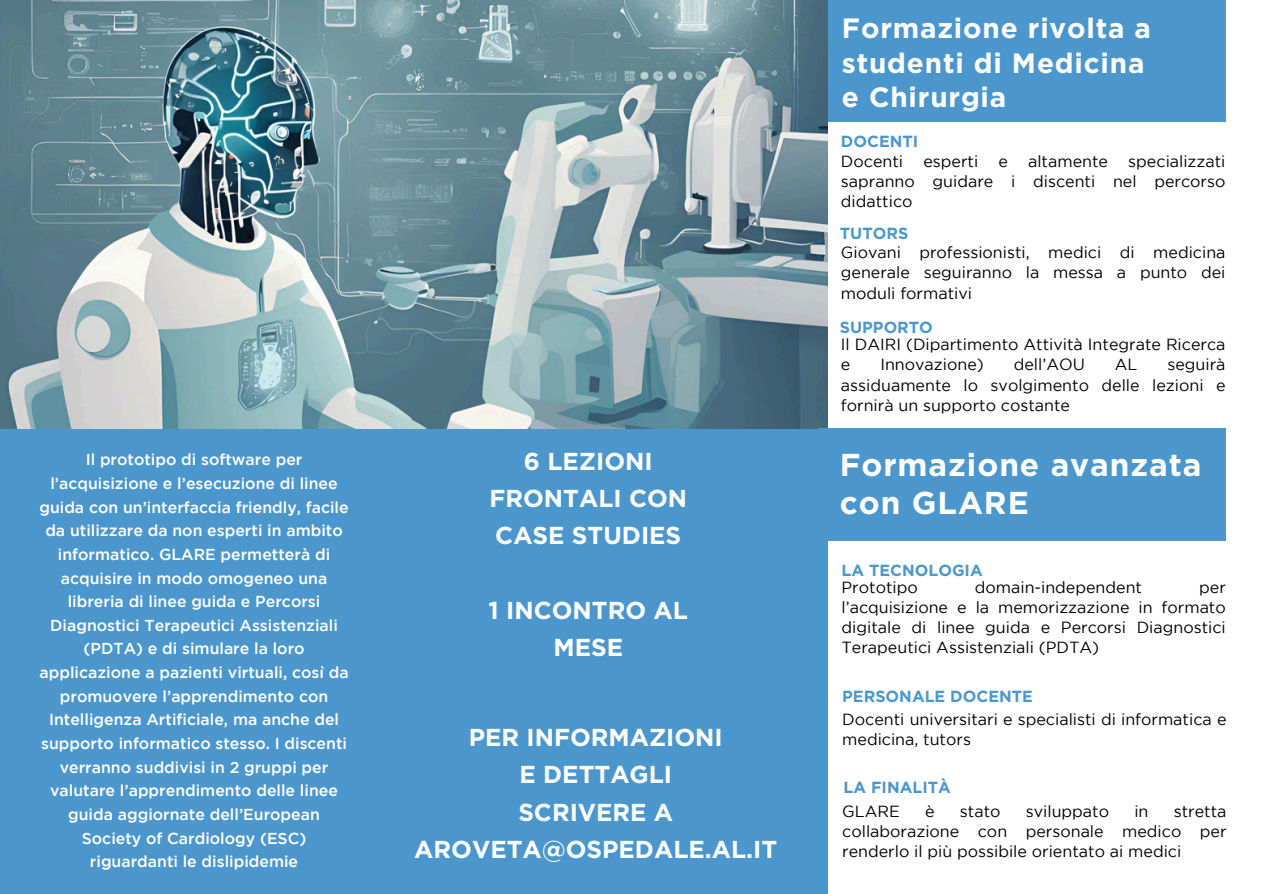
<style>
.page{position:relative;width:1263px;height:894px;background:#fff}
.page>*{position:absolute;margin:0;border:0;box-sizing:border-box;transform-origin:0 0}
.t1{font:700 31.65px/38.2px "Gotham";letter-spacing:.03em;color:#fff}
.t2{font:700 27.9px/34.5px "Gotham";letter-spacing:.03em;color:#fff}
.t3{font:700 24.45px/37.2px "Gotham";color:#feffff;text-align:center}
.t4{font:16.05px/20.2px "Gotham";color:#000001;text-align:justify}
.t5{font:700 16.05px "Gotham";color:#4b97cd}
.t6{font:500 15.9px/23.7px "Gotham";color:#fff;text-align:center}
</style>
<div class="page">
<div style="left:0;top:0;width:1263px;height:893px;background:#4b97cd"></div>
<img style="left:0;top:0;width:828px;height:429px">
<div style="left:828px;top:0;width:435px;height:893px;background:#fff"></div>
<div style="left:828px;top:0;width:398px;height:122px;background:#4b97cd"></div>
<div style="left:818px;top:428px;width:407px;height:113px;background:#4b97cd"></div>
<h1 class="t6" style="left:39px;top:449px;width:311px">Il prototipo di software per l’acquisizione e l’esecuzione di linee guida con un’interfaccia friendly, facile da utilizzare da non esperti in ambito informatico. GLARE permetterà di acquisire in modo omogeneo una libreria di linee guida e Percorsi Diagnostici Terapeutici Assistenziali (PDTA) e di simulare la loro applicazione a pazienti virtuali, così da promuovere l’apprendimento con Intelligenza Artificiale, ma anche del supporto informatico stesso. I discenti verranno suddivisi in 2 gruppi per valutare l’apprendimento delle linee guida aggiornate dell’European Society of Cardiology (ESC) riguardanti le dislipidemie</h1>
<h4 class="t3" style="left:489px;top:442px;width:199px">6 LEZIONI<br>FRONTALI CON<br>CASE STUDIES</h4>
<p class="t3" style="left:489px;top:590px;width:201px">1 INCONTRO AL<br>MESE</p>
<h5 class="t3" style="left:414px;top:718px;width:364px">PER INFORMAZIONI<br>E DETTAGLI<br>SCRIVERE A<br>AROVETA@OSPEDALE.AL.IT</h5>
<h2 class="t2" style="left:842px;top:10px;width:311px">Formazione rivolta a studenti di Medicina e Chirurgia</h2>
<p class="t5" style="left:841px;top:132px;width:79px">DOCENTI</p>
<h4 class="t4" style="left:841px;top:152px;width:386px;text-indent:287px">specializzati sapranno guidare i discenti nel percorso didattico</h4>
<h4 class="t4" style="left:841px;top:152px;width:64px">Docenti</h4>
<h4 class="t4" style="left:923px;top:152px;width:56px">esperti</h4>
<h4 class="t4" style="left:998px;top:152px;width:11px">e</h4>
<h4 class="t4" style="left:1028px;top:152px;width:82px">altamente</h4>
<p class="t5" style="left:840px;top:224px;width:70px">TUTORS</p>
<h4 class="t4" style="left:841px;top:243px;width:386px">Giovani professionisti, medici di medicina generale seguiranno la messa a punto dei moduli formativi</h4>
<p class="t5" style="left:840px;top:317px;width:95px">SUPPORTO</p>
<h4 class="t4" style="left:841px;top:335px;width:386px">Il DAIRI (Dipartimento Attività Integrate Ricerca e</h4>
<h4 class="t4" style="left:841px;top:355px;width:386px;text-indent:326px">seguirà assiduamente lo svolgimento delle lezioni e fornirà un supporto costante</h4>
<h4 class="t4" style="left:880px;top:355px;width:105px">Innovazione)</h4>
<h4 class="t4" style="left:1014px;top:355px;width:73px">dell’AOU</h4>
<h4 class="t4" style="left:1115px;top:355px;width:24px">AL</h4>
<h3 class="t1" style="left:840px;top:444px;width:363px">Formazione avanzata con GLARE</h3>
<h4 class="t5" style="left:841px;top:560px;width:143px">LA TECNOLOGIA</h4>
<p class="t4" style="left:841px;top:577px;width:78px">Prototipo</p>
<p class="t4" style="left:975px;top:577px;width:169px">domain-independent</p>
<p class="t4" style="left:841px;top:577px;width:386px;text-indent:358px">per l’acquisizione e la memorizzazione in formato digitale di linee guida e Percorsi Diagnostici Terapeutici Assistenziali (PDTA)</p>
<h4 class="t5" style="left:842px;top:686px;width:192px">PERSONALE DOCENTE</h4>
<p class="t4" style="left:842px;top:710px;width:386px">Docenti universitari e specialisti di informatica e medicina, tutors</p>
<h3 class="t5" style="left:844px;top:778px;width:109px">LA FINALITÀ</h3>
<h3 class="t4" style="left:842px;top:802px;width:59px">GLARE</h3>
<h3 class="t4" style="left:925px;top:802px;width:11px">è</h3>
<h3 class="t4" style="left:960px;top:802px;width:42px">stato</h3>
<h3 class="t4" style="left:1026px;top:802px;width:85px">sviluppato</h3>
<h3 class="t4" style="left:1134px;top:802px;width:16px">in</h3>
<h3 class="t4" style="left:842px;top:802px;width:386px;text-indent:331px">stretta collaborazione con personale medico per renderlo il più possibile orientato ai medici</h3>
</div>
